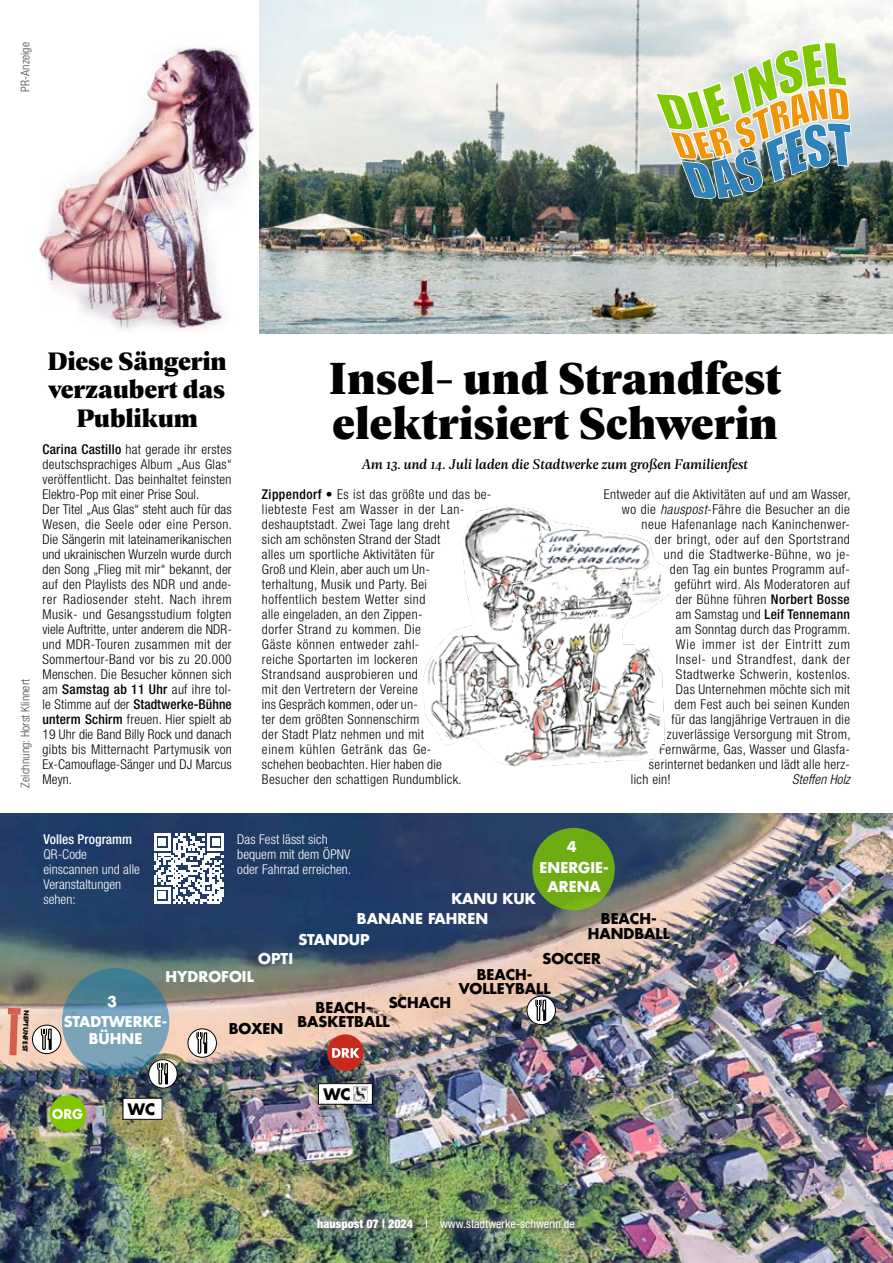
<style>
.page{position:relative;width:893px;height:1263px;background:#fff}
.page>*{position:absolute;margin:0;border:0;box-sizing:border-box;transform-origin:0 0}
.t1{font:900 48px/45px "Geller Headline";letter-spacing:.005em;color:#000}
.t2{font:900 27px/28.5px "Geller Headline";color:#000;text-align:center}
.t3{font:700 15.45px "Futura LT Pro";color:#000}
.t4{font:italic 500 15px "Geller Headline";letter-spacing:.005em;color:#000}
.t5{font:700 14.55px/19.4px "Futura LT Pro";color:#fff;text-align:center}
.t6{font:700 14.55px/14.5px "Futura LT Pro";color:#000;text-align:center}
.t7{font:300 condensed 13.5px/15px "Helvetica Neue LT Std";letter-spacing:.025em;color:#000}
.t8{font:300 condensed 13.5px/15px "Helvetica Neue LT Std";letter-spacing:.005em;color:#fff}
.t9{font:300 condensed 13.5px "Helvetica Neue LT Std";letter-spacing:.045em;color:#000}
.t10{font:300 condensed 13.5px "Helvetica Neue LT Std";letter-spacing:.055em;color:#000}
.t11{font:500 condensed 13.5px "Helvetica Neue LT Std";letter-spacing:.025em;color:#000}
.t12{font:300 condensed 13.5px "Helvetica Neue LT Std";letter-spacing:.06em;color:#000}
.t13{font:500 condensed 13.5px "Helvetica Neue LT Std";letter-spacing:.005em;color:#fff}
.t14{font:italic 300 condensed 13.5px "Helvetica Neue LT Std";letter-spacing:.005em;color:#000}
.t15{font:condensed 12px "Helvetica Neue LT Std";letter-spacing:.005em;color:#fff}
.t16{font:300 condensed 12px "Helvetica Neue LT Std";letter-spacing:.005em;color:#4d4d4c}
.t17{font:700 6.45px "Futura LT Pro";color:#000}
.s1{font-weight:500}
.s2{font-style:italic}
.s3{font-weight:300}
.s4{font-weight:900}
</style>
<div class="page">
<img style="left:39px;top:140px;width:187px;height:191px">
<img style="left:259px;top:0;width:634px;height:334px">
<svg style="left:654px;top:42px;width:197px;height:157px"></svg>
<img style="left:0;top:813px;width:893px;height:450px">
<div style="left:309px;top:1209px;width:274px;height:30px;background:#fff;opacity:.75"></div>
<div style="left:318px;top:1083px;width:54px;height:21px;background:#fff"></div>
<div style="left:318px;top:1083px;width:55px;height:21px;border:1px solid #000"></div>
<img style="left:353px;top:1087px;width:15px;height:14px">
<div style="left:50px;top:1095px;width:36px;height:37px;background:#80c700;border-radius:50%"></div>
<svg style="left:52px;top:1109px;width:31px;height:10px"></svg>
<div style="left:327px;top:1034px;width:37px;height:37px;background:#ca291d;border-radius:50%"></div>
<svg style="left:332px;top:1048px;width:28px;height:10px"></svg>
<div style="left:123px;top:1098px;width:39px;height:21px;background:#fff"></div>
<div style="left:123px;top:1098px;width:39px;height:21px;border:1px solid #000"></div>
<div style="left:8px;top:1008px;width:13px;height:7px;background:#d65f52"></div>
<svg style="left:9px;top:1014px;width:9px;height:41px"></svg>
<div style="left:532px;top:828px;width:83px;height:82px;background:#6eac14;border-radius:50%"></div>
<svg style="left:149px;top:1059px;width:28px;height:29px"></svg>
<div style="left:149px;top:1059px;width:28px;height:29px;border:1px solid #000;border-radius:50%"></div>
<img style="left:61px;top:968px;width:109px;height:116px">
<svg style="left:188px;top:1029px;width:28px;height:28px"></svg>
<div style="left:188px;top:1028px;width:29px;height:29px;border:1px solid #000;border-radius:50%"></div>
<svg style="left:196px;top:1032px;width:11px;height:22px"></svg>
<div style="left:32px;top:1025px;width:29px;height:28px;background:#fff;border-radius:50%"></div>
<div style="left:32px;top:1025px;width:29px;height:29px;border:1px solid #000;border-radius:50%"></div>
<svg style="left:41px;top:1029px;width:11px;height:21px"></svg>
<svg style="left:527px;top:996px;width:28px;height:28px"></svg>
<div style="left:527px;top:996px;width:29px;height:29px;border:1px solid #000;border-radius:50%"></div>
<svg style="left:535px;top:1000px;width:11px;height:21px"></svg>
<svg style="left:154px;top:833px;width:70px;height:71px"></svg>
<img style="left:423px;top:505px;width:246px;height:262px">
<img style="left:126px;top:2px;width:140px;height:207px">
<p class="t16" style="left:18px;top:92px;width:51px;rotate:-90deg">PR-Anzeige</p>
<p class="t16" style="left:18px;top:787px;width:110px;rotate:-90deg">Zeichnung: Horst Klinnert</p>
<h2 class="t2" style="left:48px;top:345px;width:181px">Diese Sängerin verzaubert das<br>Publikum</h2>
<p class="t7" style="left:43px;top:441px;width:191px"><span class="s1">Carina Castillo</span> hat gerade ihr erstes deutschsprachiges Album „Aus Glas“ veröffentlicht. Das beinhaltet feinsten Elektro-Pop mit einer Prise Soul.<br>Der Titel „Aus Glas“ steht auch für das Wesen, die Seele oder eine Person.<br>Die Sängerin mit lateinamerikanischen und ukrainischen Wurzeln wurde durch den Song „Flieg mit mir“ bekannt, der auf den Playlists des NDR und ande&shy;rer Radiosender steht. Nach ihrem Musik- und Gesangsstudium folgten viele Auftritte, unter anderem die NDR&shy;und MDR-Touren zusammen mit der Sommertour-Band vor bis zu 20.000<br>Menschen. Die Besucher können sich am <span class="s1">Samstag ab 11 Uhr</span> auf ihre tol&shy;le Stimme auf der <span class="s1">Stadtwerke-Bühne unterm Schirm</span> freuen. Hier spielt ab 19 Uhr die Band Billy Rock und danach gibts bis Mitternacht Partymusik von Ex-Camouflage-Sänger und DJ Marcus Meyn.</p>
<h1 class="t1" style="left:329px;top:353px;width:454px">Insel- und Strandfest elektrisiert Schwerin</h1>
<p class="t4" style="left:362px;top:454px;width:388px">Am 13. und 14. Juli laden die Stadtwerke zum großen Familienfest</p>
<p class="t7" style="left:262px;top:486px;width:231px"><span class="s1">Zippendorf</span> • Es ist das größte und das be&shy;liebteste Fest am Wasser in der Lan&shy;deshauptstadt. Zwei Tage lang dreht<br>sich am schönsten Strand der Stadt<br>alles um sportliche Aktivitäten für<br>Groß und Klein, aber auch um Un-<br>terhaltung, Musik und Party. Bei<br>hoffentlich bestem Wetter sind<br>alle eingeladen, an den Zippen-<br>dorfer Strand zu kommen. Die<br>Gäste können entweder zahl-<br>reiche Sportarten im lockeren<br>Strandsand ausprobieren und<br>mit den Vertretern der Vereine<br>ins Gespräch kommen, oder un-<br>ter dem größten Sonnenschirm<br>der Stadt Platz nehmen und mit<br>einem kühlen Getränk das Ge-<br>schehen beobachten. Hier haben die<br>Besucher den schattigen Rundumblick.</p>
<p class="t7" style="left:604px;top:486px;width:248px">Entweder auf die Aktivitäten auf und am Wasser,</p>
<p class="t7" style="left:622px;top:501px;width:229px">wo die <span class="s2">hauspost</span>-Fähre die Besucher an die</p>
<p class="t7" style="left:641px;top:516px;width:210px">neue Hafenanlage nach Kaninchenwer-</p>
<p class="t7" style="left:655px;top:531px;width:196px">der bringt, oder auf den Sportstrand</p>
<p class="t9" style="left:664px;top:546px;width:188px">und die Stadtwerke-Bühne, wo je-</p>
<p class="t7" style="left:670px;top:561px;width:181px">den Tag ein buntes Programm auf-</p>
<p class="t7" style="left:674px;top:576px;width:177px">geführt wird. Als Moderatoren auf</p>
<p class="t7" style="left:676px;top:591px;width:175px">der Bühne führen <span class="s1">Norbert Bosse</span></p>
<p class="t11" style="left:676px;top:606px;width:176px"><span class="s3">am Samstag und</span> Leif Tennemann</p>
<p class="t7" style="left:676px;top:621px;width:176px">am Sonntag durch das Programm.</p>
<p class="t12" style="left:676px;top:636px;width:176px">Wie immer ist der Eintritt zum</p>
<p class="t10" style="left:676px;top:651px;width:176px">Insel- und Strandfest, dank der</p>
<p class="t9" style="left:676px;top:666px;width:176px">Stadtwerke Schwerin, kostenlos.</p>
<p class="t7" style="left:676px;top:681px;width:176px">Das Unternehmen möchte sich mit</p>
<p class="t7" style="left:674px;top:696px;width:177px">dem Fest auch bei seinen Kunden</p>
<p class="t7" style="left:671px;top:711px;width:180px">für das langjährige Vertrauen in die</p>
<p class="t7" style="left:667px;top:726px;width:185px">zuverlässige Versorgung mit Strom,</p>
<p class="t7" style="left:659px;top:741px;width:192px">Fernwärme, Gas, Wasser und Glasfa-</p>
<p class="t7" style="left:649px;top:756px;width:203px">serinternet bedanken und lädt alle herz-</p>
<p class="t7" style="left:631px;top:771px;width:41px">lich ein!</p>
<p class="t14" style="left:792px;top:771px;width:59px">Steffen Holz</p>
<p class="t17" style="left:31px;top:1010px;width:43px;rotate:92deg">NEPTUNFEST</p>
<p class="t13" style="left:43px;top:831px;width:90px">Volles Programm</p>
<p class="t8" style="left:43px;top:846px;width:98px">QR-Code einscannen und alle<br>Veranstaltungen sehen:</p>
<p class="t8" style="left:237px;top:831px;width:115px">Das Fest lässt sich bequem mit dem ÖPNV oder Fahrrad erreichen.</p>
<p class="t5" style="left:567px;top:836px;width:11px">4</p>
<p class="t5" style="left:540px;top:857px;width:71px">ENERGIE-<br>ARENA</p>
<p class="t5" style="left:451px;top:888px;width:86px">KANU KUK</p>
<p class="t5" style="left:357px;top:908px;width:133px">BANANE FAHREN</p>
<p class="t5" style="left:298px;top:929px;width:73px">STANDUP</p>
<p class="t6" style="left:588px;top:911px;width:84px">BEACH-<br>HANDBALL</p>
<p class="t5" style="left:258px;top:948px;width:36px">OPTI</p>
<p class="t5" style="left:107px;top:991px;width:11px">3</p>
<p class="t5" style="left:166px;top:966px;width:90px">HYDROFOIL</p>
<p class="t5" style="left:64px;top:1013px;width:105px;line-height:17px">STADTWERKE-<br>BÜHNE</p>
<p class="t6" style="left:229px;top:1020px;width:56px">BOXEN</p>
<p class="t6" style="left:389px;top:995px;width:64px">SCHACH</p>
<p class="t6" style="left:297px;top:1000px;width:94px">BEACH-<br>BASKETBALL</p>
<p class="t6" style="left:542px;top:951px;width:60px">SOCCER</p>
<p class="t6" style="left:459px;top:966px;width:93px">BEACH-<br>VOLLEYBALL</p>
<p class="t3" style="left:128px;top:1097px;width:29px">WC</p>
<p class="t3" style="left:323px;top:1082px;width:29px">WC</p>
<p class="t15" style="left:317px;top:1216px;width:259px"><span class="s4">hauspost 07 | 2024</span> <span class="s1">|</span> www.stadtwerke-schwerin.de</p>
</div>
